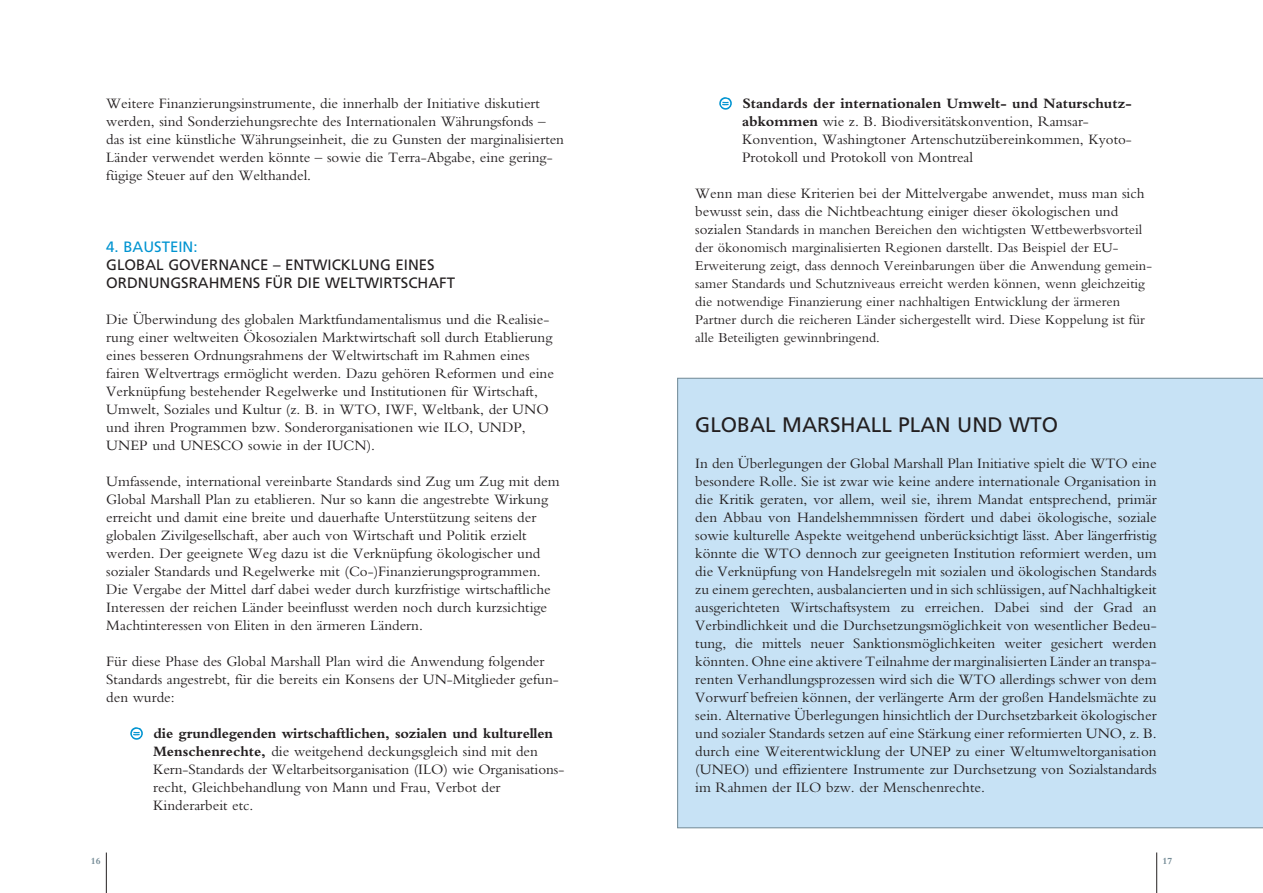
<style>
.page{position:relative;width:1263px;height:893px;background:#fff}
.page>*{position:absolute;margin:0;border:0;box-sizing:border-box;transform-origin:0 0}
.t1{font:21px "Frutiger";color:#231f20}
.t2{font:15px/18px "Bembo";color:#231f20}
.t3{font:15px/18px "Frutiger";color:#231f20}
.t4{font:15px "Frutiger";color:#0094d1}
.t5{font:14.25px/18px "Bembo";color:#231f20}
.t6{font:700 9.75px "Bembo";color:#738a95}
.s1{font-weight:700}
.s2{font-size:15px}
</style>
<div class="page">
<svg style="left:130px;top:727px;width:13px;height:13px"></svg>
<div style="left:677px;top:378px;width:586px;height:450px;background:#c7e2f5"></div>
<svg style="left:719px;top:97px;width:13px;height:13px"></svg>
<hr style="left:106px;top:852px;width:1px;height:41px;background:#231f20">
<hr style="left:1156px;top:852px;width:1px;height:41px;background:#231f20">
<p class="t2" style="left:106px;top:96px;width:459px">Weitere Finanzierungsinstrumente, die innerhalb der Initiative diskutiert werden, sind Sonderziehungsrechte des Internationalen Währungsfonds – das ist eine künstliche Währungseinheit, die zu Gunsten der marginalisierten Länder verwendet werden könnte – sowie die Terra-Abgabe, eine gering&shy;fügige Steuer auf den Welthandel.</p>
<p class="t4" style="left:106px;top:241px;width:93px">4. BAUSTEIN:</p>
<p class="t3" style="left:106px;top:257px;width:350px">GLOBAL GOVERNANCE – ENTWICKLUNG EINES<br>ORDNUNGSRAHMENS FÜR DIE WELTWIRTSCHAFT</p>
<p class="t2" style="left:106px;top:312px;width:449px">Die Überwindung des globalen Marktfundamentalismus und die Realisie&shy;rung einer weltweiten Ökosozialen Marktwirtschaft soll durch Etablierung eines besseren Ordnungsrahmens der Weltwirtschaft im Rahmen eines fairen Weltvertrags ermöglicht werden. Dazu gehören Reformen und eine Verknüpfung bestehender Regelwerke und Institutionen für Wirtschaft, Umwelt, Soziales und Kultur (z. B. in WTO, IWF, Weltbank, der UNO und ihren Programmen bzw. Sonderorganisationen wie ILO, UNDP, UNEP und UNESCO sowie in der IUCN).</p>
<p class="t2" style="left:106px;top:474px;width:455px">Umfassende, international vereinbarte Standards sind Zug um Zug mit dem Global Marshall Plan zu etablieren. Nur so kann die angestrebte Wirkung erreicht und damit eine breite und dauerhafte Unterstützung seitens der globalen Zivilgesellschaft, aber auch von Wirtschaft und Politik erzielt werden. Der geeignete Weg dazu ist die Verknüpfung ökologischer und sozialer Standards und Regelwerke mit (Co-)Finanzierungsprogrammen.<br>Die Vergabe der Mittel darf dabei weder durch kurzfristige wirtschaftliche Interessen der reichen Länder beeinflusst werden noch durch kurzsichtige Machtinteressen von Eliten in den ärmeren Ländern.</p>
<p class="t2" style="left:106px;top:654px;width:454px">Für diese Phase des Global Marshall Plan wird die Anwendung folgender<br>Standards angestrebt, für die bereits ein Konsens der UN-Mitglieder gefun&shy;den wurde:</p>
<p class="t2" style="left:153px;top:726px;width:413px"><span class="s1">die grundlegenden wirtschaftlichen, sozialen und kulturellen Menschenrechte,</span> die weitgehend deckungsgleich sind mit den Kern-Standards der Weltarbeitsorganisation (ILO) wie Organisations&shy;recht, Gleichbehandlung von Mann und Frau, Verbot der Kinderarbeit etc.</p>
<p class="t2" style="left:742px;top:96px;width:391px"><span class="s1">Standards der internationalen Umwelt- und Naturschutz&shy;abkommen</span> wie z. B. Biodiversitätskonvention, Ramsar-Konvention, Washingtoner Artenschutzübereinkommen, Kyoto-Protokoll und Protokoll von Montreal</p>
<p class="t2" style="left:695px;top:186px;width:451px">Wenn man diese Kriterien bei der Mittelvergabe anwendet, muss man sich bewusst sein, dass die Nichtbeachtung einiger dieser ökologischen und</p>
<p class="t5" style="left:695px;top:222px;width:458px"><span class="s2">sozialen</span> Standards in manchen Bereichen den wichtigsten Wettbewerbsvorteil der ökonomisch marginalisierten Regionen darstellt. Das Beispiel der EU-Erweiterung zeigt, dass dennoch Vereinbarungen über die Anwendung gemein&shy;samer Standards und Schutzniveaus erreicht werden können, wenn gleichzeitig die notwendige Finanzierung einer nachhaltigen Entwicklung der ärmeren Partner durch die reicheren Länder sichergestellt wird. Diese Koppelung ist für alle Beteiligten gewinnbringend.</p>
<h1 class="t1" style="left:695px;top:416px;width:364px">GLOBAL MARSHALL PLAN UND WTO</h1>
<p class="t2" style="left:695px;top:456px;width:463px;text-align:justify">In den Überlegungen der Global Marshall Plan Initiative spielt die WTO eine besondere Rolle. Sie ist zwar wie keine andere internationale Organisation in die Kritik geraten, vor allem, weil sie, ihrem Mandat entsprechend, primär den Abbau von Handelshemmnissen fördert und dabei ökologische, soziale sowie kulturelle Aspekte weitgehend unberücksichtigt lässt. Aber längerfristig könnte die WTO dennoch zur geeigneten Institution reformiert werden, um die Verknüpfung von Handelsregeln mit sozialen und ökologischen Standards zu einem gerechten, ausbalancierten und in sich schlüssigen, auf Nachhaltigkeit ausgerichteten Wirtschaftsystem zu erreichen. Dabei sind der Grad an Verbindlichkeit und die Durchsetzungsmöglichkeit von wesentlicher Bedeu&shy;tung, die mittels neuer Sanktionsmöglichkeiten weiter gesichert werden könnten. Ohne eine aktivere Teilnahme der marginalisierten Länder an transpa&shy;renten Verhandlungsprozessen wird sich die WTO allerdings schwer von dem Vorwurf befreien können, der verlängerte Arm der großen Handelsmächte zu sein. Alternative Überlegungen hinsichtlich der Durchsetzbarkeit ökologischer und sozialer Standards setzen auf eine Stärkung einer reformierten UNO, z. B. durch eine Weiterentwicklung der UNEP zu einer Weltumweltorganisation (UNEO) und effizientere Instrumente zur Durchsetzung von Sozialstandards im Rahmen der ILO bzw. der Menschenrechte.</p>
<p class="t6" style="left:91px;top:857px;width:11px">16</p>
<p class="t6" style="left:1162px;top:857px;width:11px">17</p>
</div>
